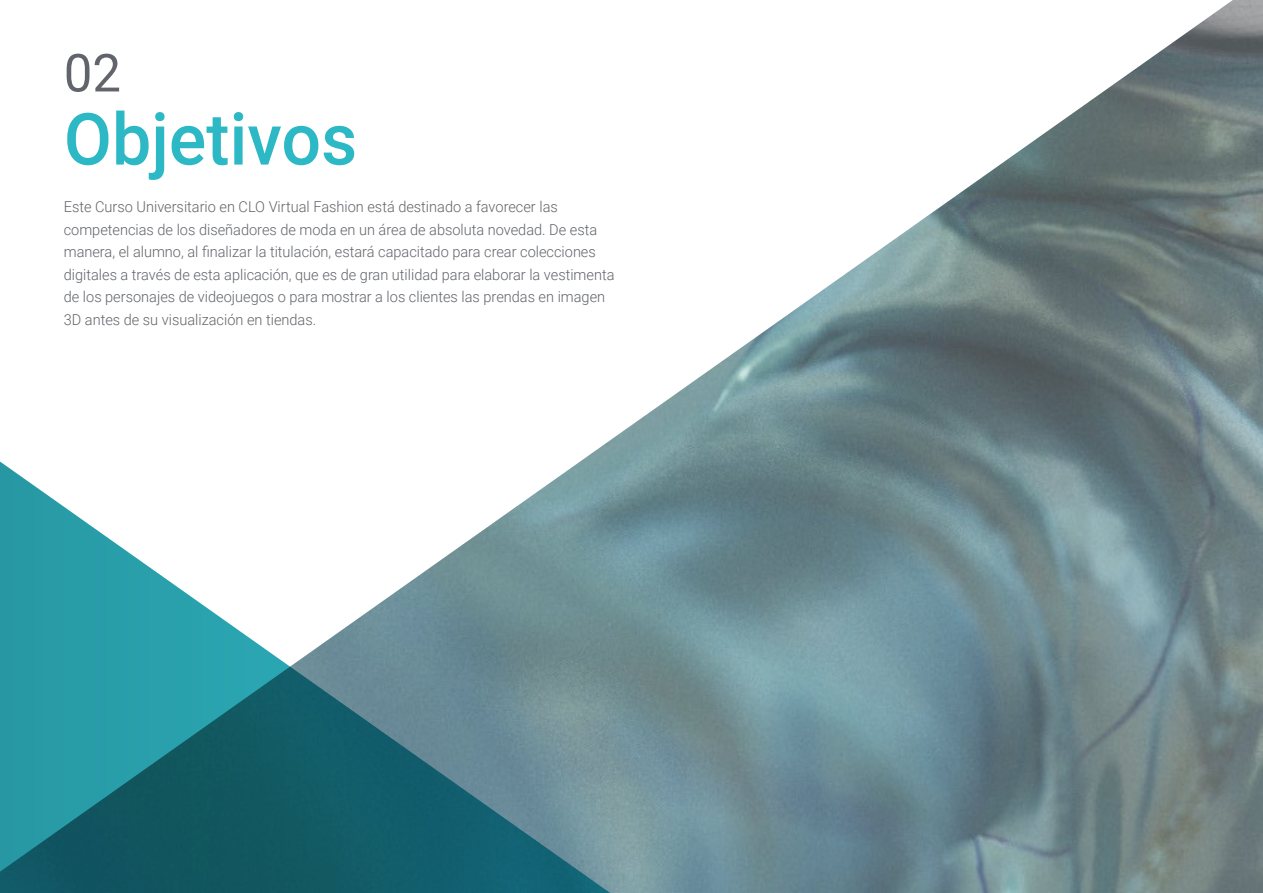
<style>
.page{position:relative;width:1263px;height:893px;background:#fff}
.page>*{position:absolute;margin:0;border:0;box-sizing:border-box;transform-origin:0 0}
.t1{font:500 72px "Roboto";color:#2db8c5}
.t2{font:52.5px "Roboto";color:#61646a}
.t3{font:300 15px/22.5px "Roboto";color:#61646a}
</style>
<div class="page">
<img style="left:602px;top:0;width:661px;height:893px">
<svg style="left:0;top:446px;width:640px;height:447px"></svg>
<h2 class="t2" style="left:64px;top:36px;width:59px">02</h2>
<h1 class="t1" style="left:64px;top:89px;width:295px">Objetivos</h1>
<p class="t3" style="left:64px;top:195px;width:552px">Este Curso Universitario en CLO Virtual Fashion está destinado a favorecer las competencias de los diseñadores de moda en un área de absoluta novedad. De esta manera, el alumno, al finalizar la titulación, estará capacitado para crear colecciones digitales a través de esta aplicación, que es de gran utilidad para elaborar la vestimenta de los personajes de videojuegos o para mostrar a los clientes las prendas en imagen 3D antes de su visualización en tiendas.</p>
</div>
